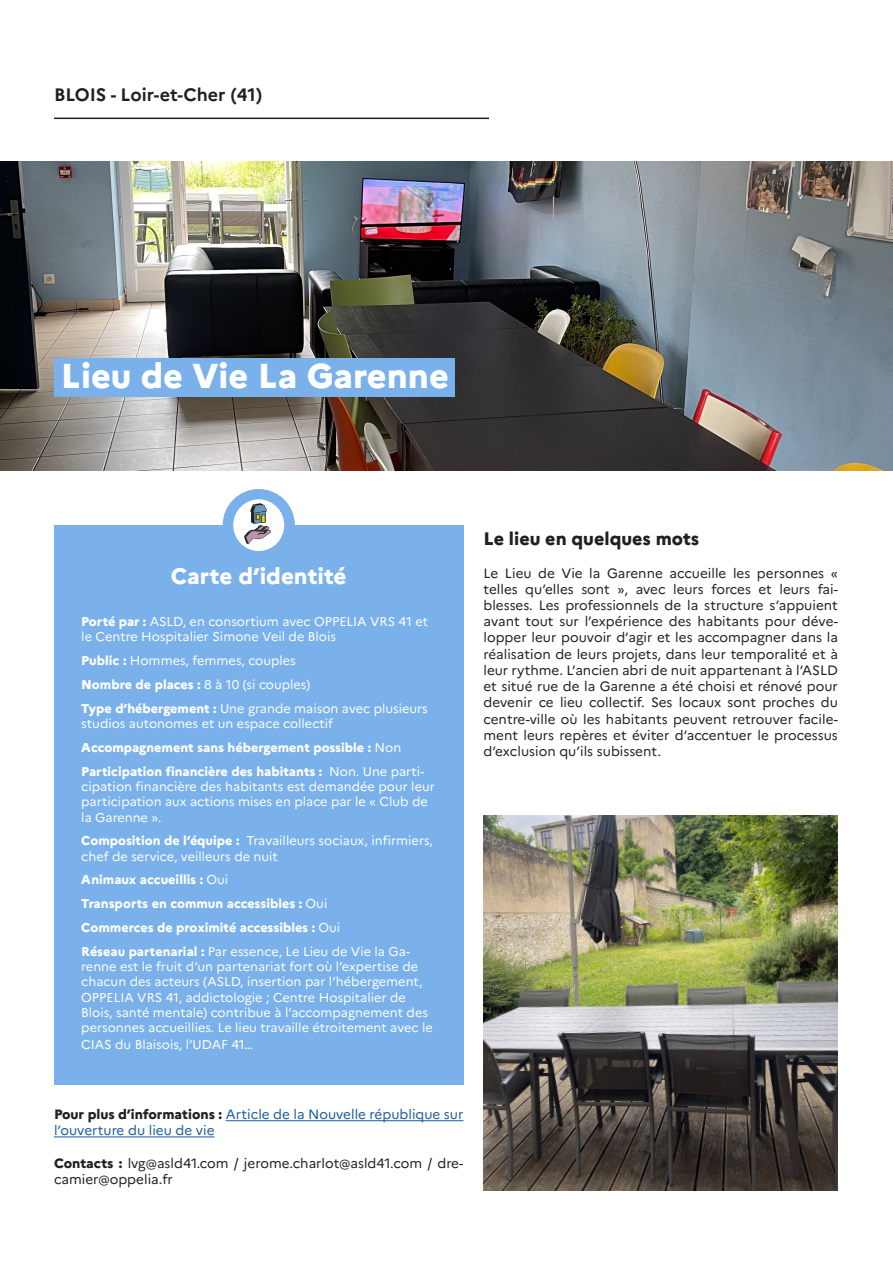
<style>
.page{position:relative;width:893px;height:1263px;background:#fff}
.page>*{position:absolute;margin:0;border:0;box-sizing:border-box;transform-origin:0 0}
.t1{font:800 34.5px "Marianne";color:#fff}
.t2{font:800 22.5px "Marianne";color:#fff}
.t3{font:700 18px "Marianne";color:#231f20}
.t4{font:800 18px "Marianne";color:#231f20}
.t5{font:13.5px/16.2px "Marianne";color:#231f20;text-align:justify}
.t6{font:13.5px/16.2px "Marianne";color:#175d9e}
.t7{font:12.75px/15.3px "Marianne";color:#fff}
.t8{font:800 12.75px "Marianne";color:#fff}
.s1{font-weight:800}
.s2{font-weight:400}
.s3{font-weight:800;color:#231f20}
</style>
<div class="page">
<img style="left:0;top:162px;width:893px;height:309px">
<div style="left:54px;top:525px;width:409px;height:559px;background:#7ab1eb"></div>
<hr style="left:54px;top:118px;width:435px;height:1px;background:#231f20">
<div style="left:223px;top:489px;width:72px;height:72px;background:#7ab1eb;border-radius:50%"></div>
<img style="left:483px;top:816px;width:355px;height:375px">
<hr style="left:226px;top:1120px;width:237px;height:1px;background:#175d9e">
<hr style="left:54px;top:1136px;width:161px;height:1px;background:#175d9e">
<div style="left:54px;top:358px;width:401px;height:38px;background:#7ab1eb"></div>
<div style="left:233px;top:499px;width:51px;height:52px;background:#fff;border-radius:50%"></div>
<svg style="left:244px;top:503px;width:27px;height:41px"></svg>
<p class="t3" style="left:54px;top:80px;width:210px">BLOIS - Loir-et-Cher (41)</p>
<p class="t1" style="left:61px;top:349px;width:390px">Lieu de Vie La Garenne</p>
<p class="t2" style="left:171px;top:559px;width:177px">Carte d’identité</p>
<p class="t7" style="left:81px;top:613px;width:348px"><span class="s1">Porté par :</span> ASLD, en consortium avec OPPELIA VRS 41 et le Centre Hospitalier Simone Veil de Blois</p>
<p class="t7" style="left:81px;top:652px;width:216px"><span class="s1">Public :</span> Hommes, femmes, couples</p>
<p class="t8" style="left:81px;top:674px;width:231px">Nombre de places : <span class="s2">8 à 10 (si couples)</span></p>
<p class="t7" style="left:81px;top:699px;width:348px"><span class="s1">Type d’hébergement :</span> Une grande maison avec plusieurs studios autonomes et un espace collectif</p>
<p class="t8" style="left:81px;top:737px;width:321px">Accompagnement sans hébergement possible : <span class="s2">Non</span></p>
<p class="t7" style="left:81px;top:762px;width:355px"><span class="s1">Participation financière des habitants :</span> Non. Une parti&shy;cipation financière des habitants est demandée pour leur participation aux actions mises en place par le « Club de la Garenne ».</p>
<p class="t7" style="left:81px;top:832px;width:353px"><span class="s1">Composition de l’équipe :</span> Travailleurs sociaux, infirmiers, chef de service, veilleurs de nuit</p>
<p class="t8" style="left:81px;top:870px;width:149px">Animaux accueillis : <span class="s2">Oui</span></p>
<p class="t8" style="left:81px;top:894px;width:248px">Transports en commun accessibles : <span class="s2">Oui</span></p>
<p class="t8" style="left:81px;top:918px;width:261px">Commerces de proximité accessibles : <span class="s2">Oui</span></p>
<p class="t7" style="left:81px;top:942px;width:353px"><span class="s1">Réseau partenarial :</span> Par essence, Le Lieu de Vie la Ga&shy;renne est le fruit d’un partenariat fort où l’expertise de chacun des acteurs (ASLD, insertion par l’hébergement, OPPELIA VRS 41, addictologie ; Centre Hospitalier de Blois, santé mentale) contribue à l’accompagnement des personnes accueillies. Le lieu travaille étroitement avec le CIAS du Blaisois, l’UDAF 41…</p>
<p class="t4" style="left:483px;top:525px;width:217px">Le lieu en quelques mots</p>
<p class="t5" style="left:483px;top:564px;width:356px">Le Lieu de Vie la Garenne accueille les personnes « telles qu’elles sont », avec leurs forces et leurs fai&shy;blesses. Les professionnels de la structure s’appuient avant tout sur l’expérience des habitants pour déve&shy;lopper leur pouvoir d’agir et les accompagner dans la réalisation de leurs projets, dans leur temporalité et à leur rythme. L’ancien abri de nuit appartenant à l’ASLD et situé rue de la Garenne a été choisi et rénové pour devenir ce lieu collectif. Ses locaux sont proches du centre-ville où les habitants peuvent retrouver facile&shy;ment leurs repères et éviter d’accentuer le processus d’exclusion qu’ils subissent.</p>
<p class="t6" style="left:54px;top:1105px;width:411px"><span class="s3">Pour plus d’informations :</span> Article de la Nouvelle république sur l’ouverture du lieu de vie</p>
<p class="t5" style="left:54px;top:1153px;width:411px"><span class="s1">Contacts :</span> lvg@asld41.com / jerome.charlot@asld41.com / dre&shy;camier@oppelia.fr</p>
</div>
